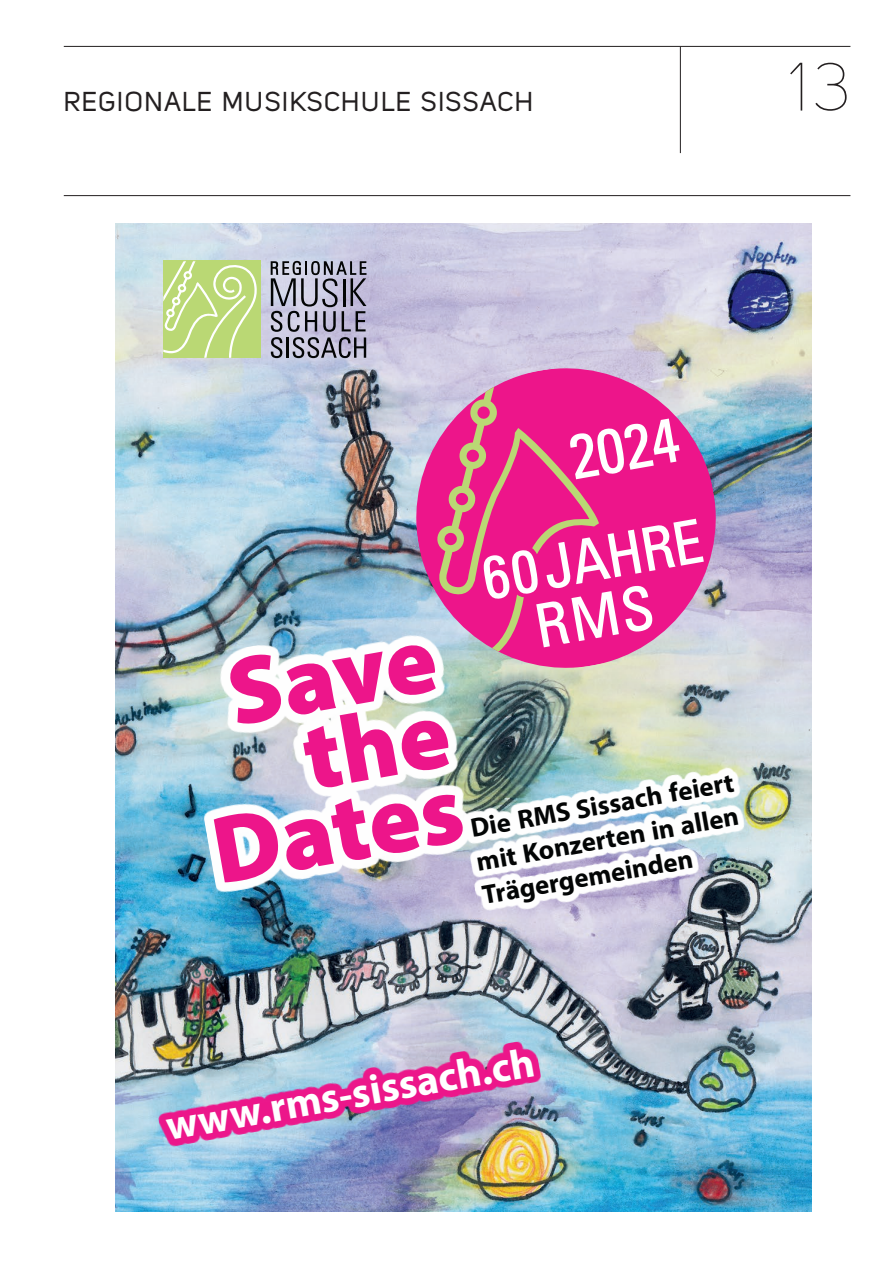
<style>
.page{position:relative;width:893px;height:1263px;background:#fff}
.page>*{position:absolute;margin:0;border:0;box-sizing:border-box;transform-origin:0 0}
.t1{font:900 96.45px/76.3px "Myriad Pro";color:#ed158a;text-align:right}
.t2{font:67.5px "Uni Sans Thin";color:#231f20}
.t3{font:700 41.7px "Myriad Pro";color:#fff}
.t4{font:27px "Uni Sans Regular";letter-spacing:.05em;color:#231f20}
.t5{font:700 26.85px/34.2px "Myriad Pro";color:#030505;text-align:justify}
</style>
<div class="page">
<hr style="left:680px;top:47px;width:1px;height:106px;background:#231f20">
<hr style="left:64px;top:195px;width:786px;height:1px;background:#231f20">
<img style="left:116px;top:223px;width:696px;height:988px">
<div style="left:163px;top:261px;width:98px;height:97px;background:#bad874"></div>
<svg style="left:271px;top:261px;width:95px;height:97px;background:#9392a4"></svg>
<svg style="left:163px;top:261px;width:94px;height:97px"></svg>
<img style="left:404px;top:356px;width:324px;height:324px">
<svg style="left:436px;top:387px;width:268px;height:265px;background:#e84e9c"></svg>
<img style="left:156px;top:1038px;width:386px;height:111px">
<img style="left:176px;top:614px;width:300px;height:281px">
<img style="left:461px;top:764px;width:294px;height:154px">
<hr style="left:64px;top:46px;width:786px;height:1px;background:#231f20">
<p class="t4" style="left:64px;top:85px;width:471px">REGIONALE MUSIKSCHULE SISSACH</p>
<h2 class="t2" style="left:788px;top:50px;width:64px">13</h2>
<h1 class="t1" style="left:180px;top:660px;width:254px;rotate:-10deg">Save the<br>Dates</h1>
<p class="t5" style="left:468px;top:811px;width:268px;rotate:-10deg">Die RMS Sissach feiert mit Konzerten in allen Trägergemeinden</p>
<h3 class="t3" style="left:162px;top:1099px;width:375px;rotate:-10deg">www.rms-sissach.ch</h3>
</div>
